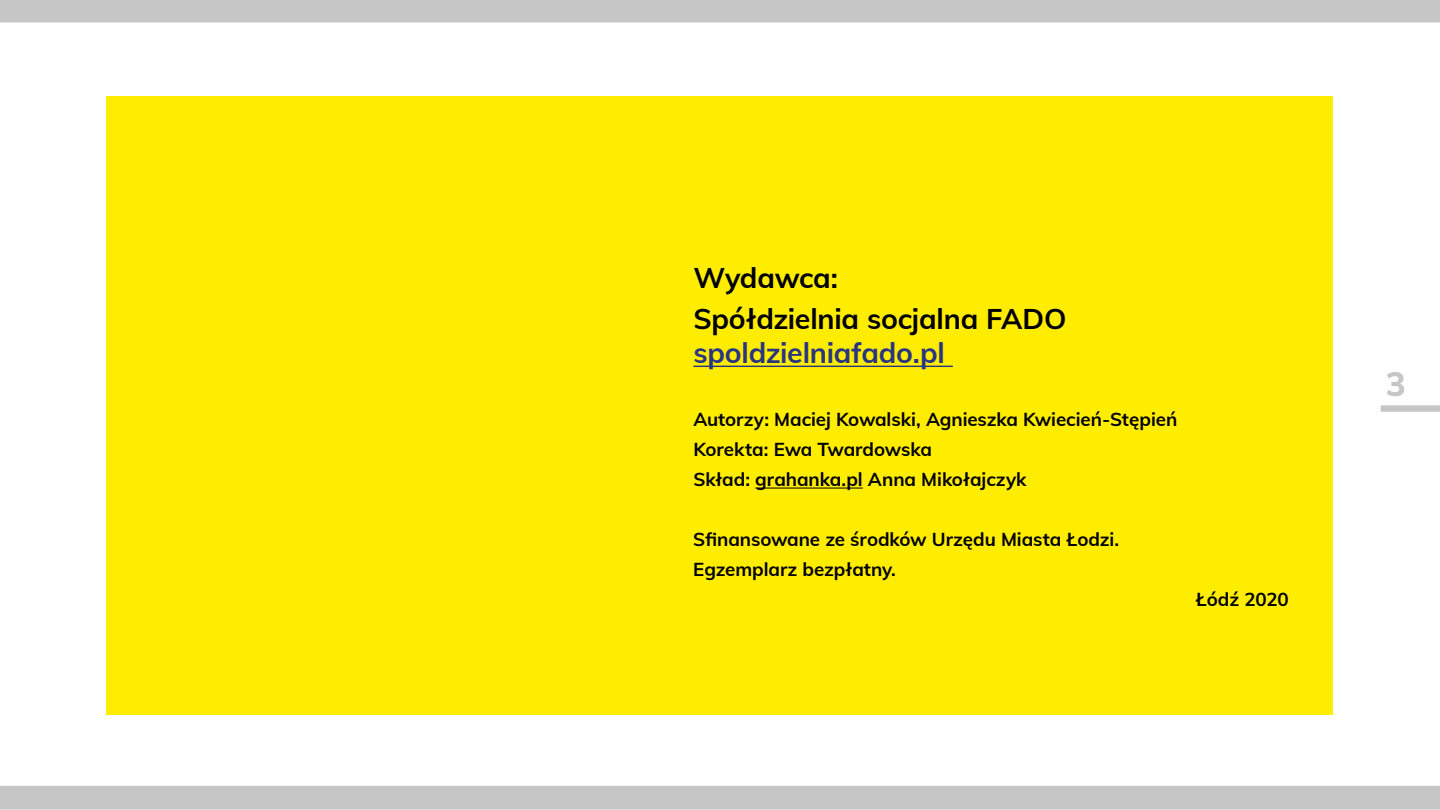
<style>
.page{position:relative;width:1440px;height:810px;background:#fff}
.page>*{position:absolute;margin:0;border:0;box-sizing:border-box;transform-origin:0 0}
.t1{font:800 33.75px "Mulish";color:#c6c6c6}
.spis_tresci_h3{font:700 28.5px/34.2px "Mulish";letter-spacing:-.01em;color:#000}
.spis_tresci_h3-2{font:700 18.75px "Mulish";letter-spacing:-.005em;color:#000}
.s1{color:#283583}
</style>
<div class="page">
<img style="left:0;top:0;width:1440px;height:810px">
<div style="left:106px;top:96px;width:1227px;height:618px;background:#ffed00"></div>
<hr style="left:693px;top:366px;width:260px;height:1px;background:#283583">
<hr style="left:755px;top:488px;width:108px;height:1px;background:#000">
<p class="spis_tresci_h3" style="left:693px;top:259px;width:146px">Wydawca:</p>
<p class="spis_tresci_h3" style="left:693px;top:301px;width:375px">Spółdzielnia socjalna FADO <span class="s1">spoldzielniafado.pl</span></p>
<p class="spis_tresci_h3-2" style="left:693px;top:406px;width:486px">Autorzy: Maciej Kowalski, Agnieszka Kwiecień-Stępień</p>
<p class="spis_tresci_h3-2" style="left:693px;top:436px;width:240px">Korekta: Ewa Twardowska</p>
<p class="spis_tresci_h3-2" style="left:693px;top:466px;width:335px">Skład: grahanka.pl Anna Mikołajczyk</p>
<p class="spis_tresci_h3-2" style="left:693px;top:526px;width:427px">Sfinansowane ze środków Urzędu Miasta Łodzi.</p>
<p class="spis_tresci_h3-2" style="left:693px;top:556px;width:204px">Egzemplarz bezpłatny.</p>
<p class="spis_tresci_h3-2" style="left:1196px;top:586px;width:94px">Łódź 2020</p>
<h1 class="t1" style="left:1386px;top:359px;width:22px">3</h1>
</div>
